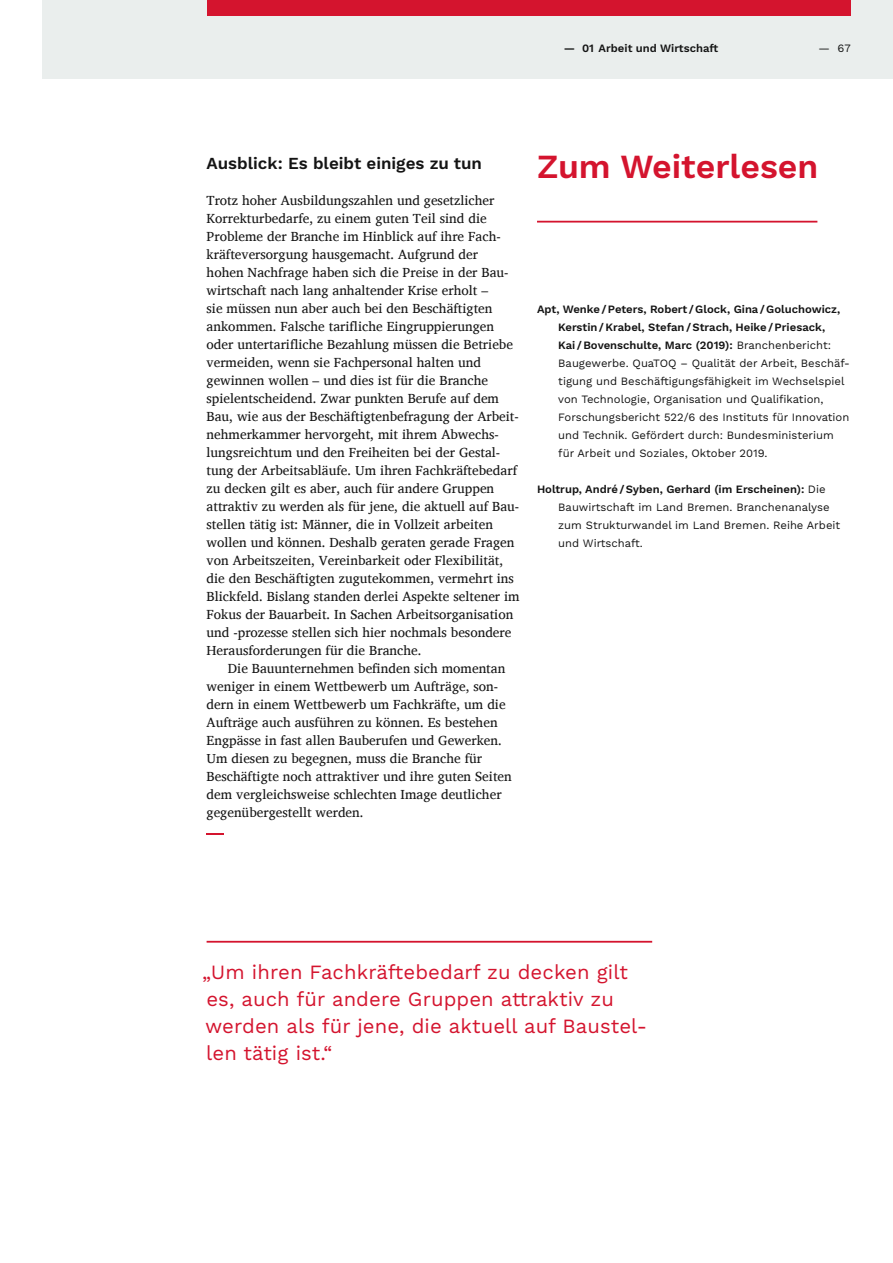
<style>
.page{position:relative;width:893px;height:1263px;background:#fff}
.page>*{position:absolute;margin:0;border:0;box-sizing:border-box;transform-origin:0 0}
.Headlines_Brosch_Wor{font:600 33.75px "Work Sans";color:#d4142e}
.t1{font:20.25px/27px "Work Sans";letter-spacing:.005em;color:#d4142e}
.Headline_Absatz_Work{font:600 16.8px "Work Sans";color:#141414}
.Fließtext_Charis_9pt{font:13.5px/18px "Charis SIL";color:#141414}
.Literaturverweis_Wor{font:11.25px/18px "Work Sans";color:#141414}
.Kopfzeile_Work_Sans{font:600 11.25px "Work Sans";color:#141414}
.s1{font-weight:600}
</style>
<div class="page">
<div style="left:43px;top:0;width:850px;height:79px;background:#eaeeed"></div>
<div style="left:207px;top:0;width:643px;height:16px;background:#d4142e"></div>
<svg style="left:207px;top:833px;width:17px;height:2px"></svg>
<hr style="left:537px;top:221px;width:280px;height:2px;background:#d4142e">
<hr style="left:207px;top:941px;width:445px;height:2px;background:#d4142e">
<p class="Kopfzeile_Work_Sans" style="left:564px;top:41px;width:156px">— 01 Arbeit und Wirtschaft</p>
<p class="Literaturverweis_Wor" style="left:819px;top:39px;width:34px">— 67</p>
<p class="Headline_Absatz_Work" style="left:207px;top:153px;width:277px">Ausblick: Es bleibt einiges zu tun</p>
<p class="Fließtext_Charis_9pt" style="left:207px;top:191px;width:315px">Trotz hoher Ausbildungszahlen und gesetzlicher Korrekturbedarfe, zu einem guten Teil sind die Probleme der Branche im Hinblick auf ihre Fach&shy;kräfteversorgung hausgemacht. Aufgrund der<br>hohen Nachfrage haben sich die Preise in der Bau&shy;wirtschaft nach lang anhaltender Krise erholt –<br>sie müssen nun aber auch bei den Beschäftigten ankommen. Falsche tarifliche Eingruppierungen oder untertarifliche Bezahlung müssen die Betriebe vermeiden, wenn sie Fachpersonal halten und gewinnen wollen – und dies ist für die Branche spielentscheidend. Zwar punkten Berufe auf dem Bau, wie aus der Beschäftigtenbefragung der Arbeit&shy;nehmerkammer hervorgeht, mit ihrem Abwechs&shy;lungsreichtum und den Freiheiten bei der Gestal&shy;tung der Arbeitsabläufe. Um ihren Fachkräftebedarf zu decken gilt es aber, auch für andere Gruppen attraktiv zu werden als für jene, die aktuell auf Bau&shy;stellen tätig ist: Männer, die in Vollzeit arbeiten wollen und können. Deshalb geraten gerade Fragen von Arbeitszeiten, Vereinbarkeit oder Flexibilität, die den Beschäftigten zugutekommen, vermehrt ins Blickfeld. Bislang standen derlei Aspekte seltener im Fokus der Bauarbeit. In Sachen Arbeitsorganisation und -prozesse stellen sich hier nochmals besondere Herausforderungen für die Branche.</p>
<p class="Fließtext_Charis_9pt" style="left:207px;top:659px;width:307px;text-indent:21px">Die Bauunternehmen befinden sich momentan weniger in einem Wettbewerb um Aufträge, son&shy;dern in einem Wettbewerb um Fachkräfte, um die Aufträge auch ausführen zu können. Es bestehen Engpässe in fast allen Bauberufen und Gewerken.<br>Um diesen zu begegnen, muss die Branche für Beschäftigte noch attraktiver und ihre guten Seiten dem vergleichsweise schlechten Image deutlicher gegenübergestellt werden.</p>
<p class="Headlines_Brosch_Wor" style="left:537px;top:146px;width:283px">Zum Weiterlesen</p>
<p class="Literaturverweis_Wor" style="left:558px;top:300px;width:293px;text-indent:-21px"><span class="s1">Apt, Wenke/Peters, Robert /Glock, Gina/Goluchowicz, Kerstin/Krabel, Stefan/Strach, Heike/Priesack,<br>Kai /Bovenschulte, Marc (2019):</span> Branchenbericht:<br>Baugewerbe. QuaTOQ – Qualität der Arbeit, Beschäf&shy;tigung und Beschäftigungsfähigkeit im Wechselspiel von Technologie, Organisation und Qualifikation, Forschungsbericht 522/6 des Instituts für Innovation und Technik. Gefördert durch: Bundesministerium für Arbeit und Soziales, Oktober 2019.</p>
<p class="Literaturverweis_Wor" style="left:558px;top:480px;width:283px;text-indent:-21px"><span class="s1">Holtrup, André/Syben, Gerhard (im Erscheinen):</span> Die Bauwirtschaft im Land Bremen. Branchenanalyse zum Strukturwandel im Land Bremen. Reihe Arbeit und Wirtschaft.</p>
<p class="t1" style="left:202px;top:959px;width:446px">„Um ihren Fachkräftebedarf zu decken gilt es, auch für andere Gruppen attraktiv zu werden als für jene, die aktuell auf Baustel&shy;len tätig ist.“</p>
</div>
